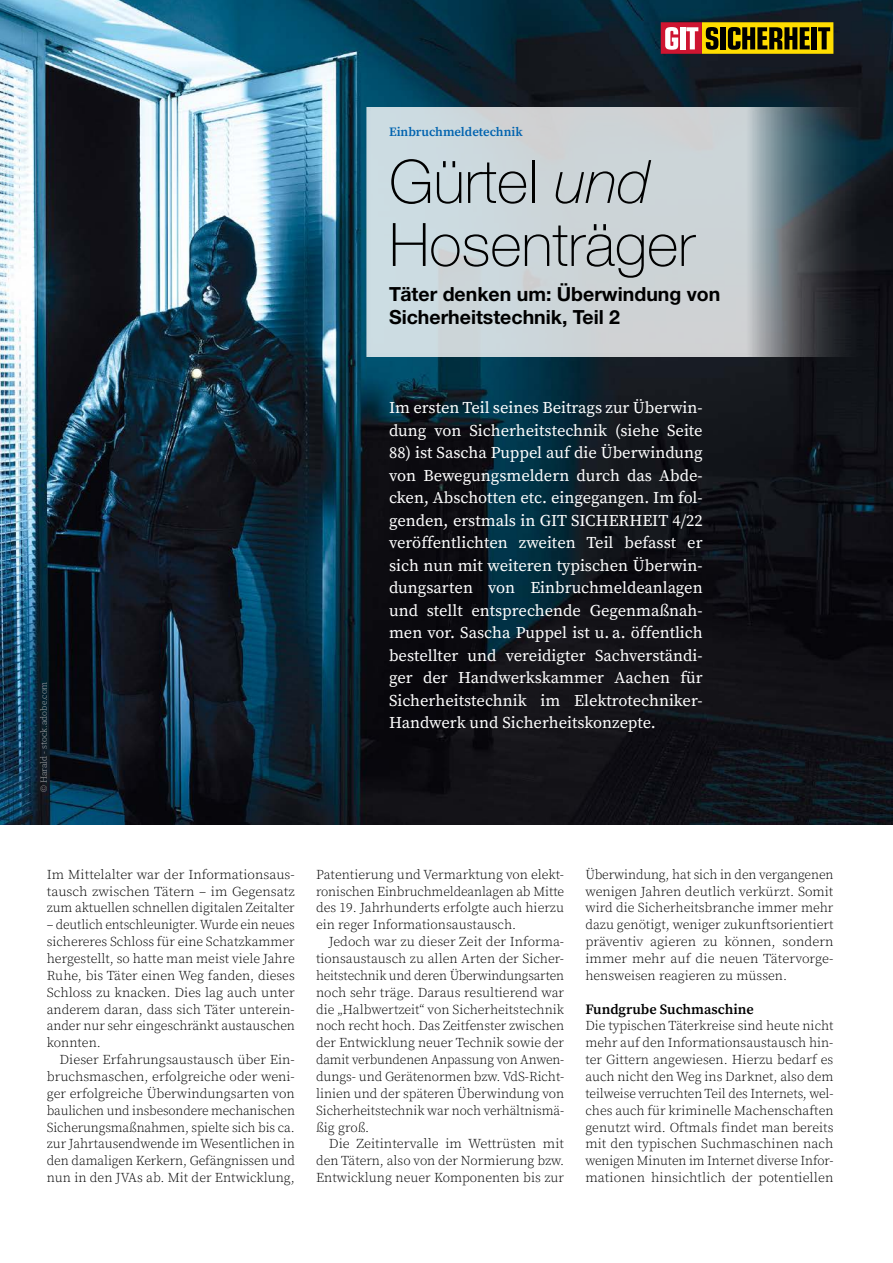
<style>
.page{position:relative;width:893px;height:1263px;background:#fff}
.page>*{position:absolute;margin:0;border:0;box-sizing:border-box;transform-origin:0 0}
.t1{font:100 60px/63px "Helvetica Neue LT Std";color:#000}
.t2{font:700 19.5px/22.5px "Helvetica Neue LT Std";color:#000}
.t3{font:16.5px/22.5px "Source Serif Pro";color:#fff}
.t4{font:600 14.25px "Source Serif Pro";color:#000}
.t5{font:300 13.5px/16.8px "Source Serif Pro";letter-spacing:-.005em;color:#000;text-align:justify}
.t6{font:600 12.75px "Source Serif Pro";color:#0063af}
.t7{font:300 9px "Source Serif Pro";color:#b3b2b2}
.s1{font-style:italic}
</style>
<div class="page">
<img style="left:0;top:0;width:893px;height:825px">
<svg style="left:367px;top:107px;width:507px;height:250px;background:#acb6ba"></svg>
<div style="left:702px;top:22px;width:131px;height:32px;background:#fd0"></div>
<svg style="left:706px;top:27px;width:12px;height:23px"></svg>
<div style="left:721px;top:27px;width:5px;height:22px;background:#000"></div>
<svg style="left:728px;top:27px;width:82px;height:23px"></svg>
<div style="left:812px;top:27px;width:5px;height:22px;background:#000"></div>
<svg style="left:818px;top:27px;width:12px;height:22px"></svg>
<div style="left:661px;top:22px;width:41px;height:32px;background:#ce1531"></div>
<svg style="left:665px;top:27px;width:13px;height:23px"></svg>
<div style="left:680px;top:27px;width:5px;height:22px;background:#fff"></div>
<svg style="left:686px;top:27px;width:12px;height:22px"></svg>
<p class="t7" style="left:38px;top:792px;width:112px;rotate:-90deg">© Harald - stock.adobe.com</p>
<p class="t6" style="left:389px;top:124px;width:135px">Einbruchmeldetechnik</p>
<h1 class="t1" style="left:389px;top:150px;width:307px">Gürtel <span class="s1">und<br></span>Hosenträger</h1>
<h2 class="t2" style="left:389px;top:283px;width:333px">Täter denken um: Überwindung von<br>Sicherheitstechnik, Teil 2</h2>
<p class="t3" style="left:389px;top:397px;width:315px">Im ersten Teil seines Beitrags zur Überwin&shy;dung von Sicherheitstechnik (siehe Seite</p>
<p class="t3" style="left:389px;top:442px;width:315px;text-align:justify">88) ist Sascha Puppel auf die Überwindung von Bewegungsmeldern durch das Abde&shy;cken, Abschotten etc. eingegangen. Im fol&shy;genden, erstmals in GIT SICHERHEIT 4/22 veröffentlichten zweiten Teil befasst er sich nun mit weiteren typischen Überwin&shy;dungsarten von Einbruchmeldeanlagen und stellt entsprechende Gegenmaßnah&shy;men vor. Sascha Puppel ist u. a. öffentlich bestellter und vereidigter Sachverständi&shy;ger der Handwerkskammer Aachen für Sicherheitstechnik im Elektrotechniker-Handwerk und Sicherheitskonzepte.</p>
<p class="t5" style="left:47px;top:866px;width:250px">Im Mittelalter war der Informationsaus&shy;tausch zwischen Tätern – im Gegensatz zum aktuellen schnellen digitalen Zeitalter</p>
<p class="t5" style="left:47px;top:917px;width:250px">– deutlich entschleunigter. Wurde ein neues sichereres Schloss für eine Schatzkammer hergestellt, so hatte man meist viele Jahre Ruhe, bis Täter einen Weg fanden, dieses Schloss zu knacken. Dies lag auch unter anderem daran, dass sich Täter unterein&shy;ander nur sehr eingeschränkt austauschen konnten.</p>
<p class="t5" style="left:47px;top:1052px;width:250px;text-indent:13px">Dieser Erfahrungsaustausch über Ein&shy;bruchsmaschen, erfolgreiche oder weni&shy;ger erfolgreiche Überwindungsarten von baulichen und insbesondere mechanischen Sicherungsmaßnahmen, spielte sich bis ca. zur Jahrtausendwende im Wesentlichen in den damaligen Kerkern, Gefängnissen und nun in den JVAs ab. Mit der Entwicklung,</p>
<p class="t5" style="left:316px;top:866px;width:250px">Patentierung und Vermarktung von elekt&shy;ronischen Einbruchmeldeanlagen ab Mitte des 19. Jahrhunderts erfolgte auch hierzu ein reger Informationsaustausch.</p>
<p class="t5" style="left:316px;top:934px;width:250px;text-indent:13px">Jedoch war zu dieser Zeit der Informa&shy;tionsaustausch zu allen Arten der Sicher&shy;heitstechnik und deren Überwindungsarten noch sehr träge. Daraus resultierend war die „Halbwertzeit“ von Sicherheitstechnik noch recht hoch. Das Zeitfenster zwischen der Entwicklung neuer Technik sowie der damit verbundenen Anpassung von Anwen&shy;dungs- und Gerätenormen bzw. VdS-Richt&shy;linien und der späteren Überwindung von Sicherheitstechnik war noch verhältnismä&shy;ßig groß.</p>
<p class="t5" style="left:316px;top:1136px;width:250px;text-indent:13px">Die Zeitintervalle im Wettrüsten mit den Tätern, also von der Normierung bzw.<br>Entwicklung neuer Komponenten bis zur</p>
<p class="t5" style="left:585px;top:866px;width:250px">Überwindung, hat sich in den vergangenen wenigen Jahren deutlich verkürzt. Somit wird die Sicherheitsbranche immer mehr dazu genötigt, weniger zukunftsorientiert präventiv agieren zu können, sondern immer mehr auf die neuen Tätervorge&shy;hensweisen reagieren zu müssen.</p>
<p class="t4" style="left:585px;top:1000px;width:170px">Fundgrube Suchmaschine</p>
<p class="t5" style="left:585px;top:1018px;width:250px">Die typischen Täterkreise sind heute nicht mehr auf den Informationsaustausch hin&shy;ter Gittern angewiesen. Hierzu bedarf es auch nicht den Weg ins Darknet, also dem teilweise verruchten Teil des Internets, wel&shy;ches auch für kriminelle Machenschaften genutzt wird. Oftmals findet man bereits mit den typischen Suchmaschinen nach wenigen Minuten im Internet diverse Infor&shy;mationen hinsichtlich der potentiellen</p>
</div>
